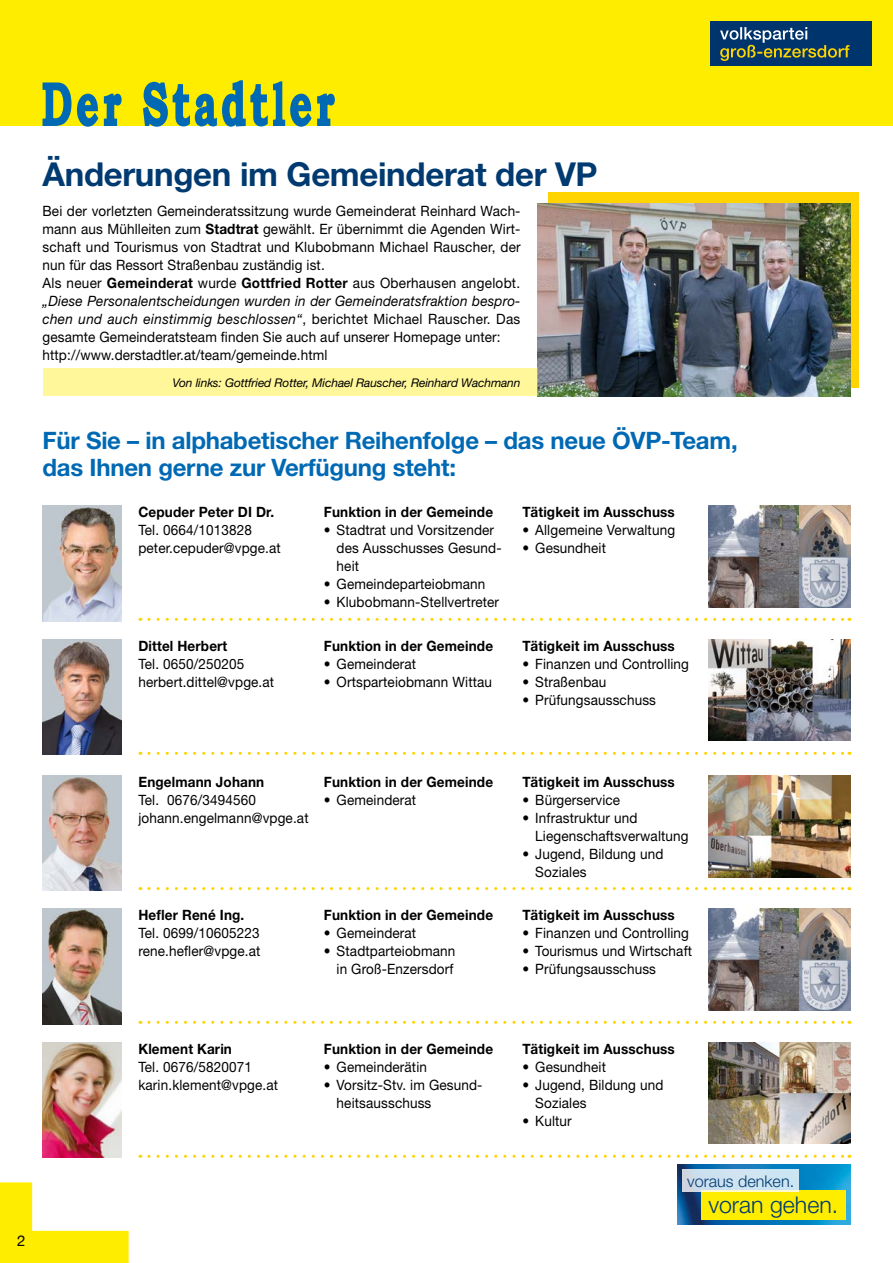
<style>
.page{position:relative;width:893px;height:1263px;background:#fff}
.page>*{position:absolute;margin:0;border:0;box-sizing:border-box;transform-origin:0 0}
.t1{font:700 33px "Helvetica Neue LT Std";letter-spacing:-.01em;color:#003a70}
.t2{font:700 24px/27px "Helvetica Neue LT Std";letter-spacing:-.01em;color:#0069b4}
.t3{font:300 23.1px "Helvetica Neue";color:#003a70}
.t4{font:300 16.2px "Helvetica Neue";color:#003a70}
.t5{font:15px "Helvetica Neue";color:#000}
.t6{font:14.25px/18px "Helvetica Neue LT Std";letter-spacing:.01em;color:#000;scale:.95 1}
.t7{font:700 14.25px "Helvetica Neue LT Std";letter-spacing:.01em;color:#000;scale:.95 1}
.t8{font:italic 12px "Helvetica Neue LT Std";letter-spacing:-.01em;color:#000}
.s1{font-weight:700}
.s2{font-style:italic}
</style>
<div class="page">
<div style="left:0;top:0;width:893px;height:126px;background:#ffed00"></div>
<svg style="left:0;top:1182px;width:129px;height:81px"></svg>
<svg style="left:43px;top:82px;width:28px;height:44px"></svg>
<svg style="left:104px;top:94px;width:18px;height:32px"></svg>
<svg style="left:77px;top:94px;width:21px;height:33px"></svg>
<svg style="left:143px;top:80px;width:192px;height:47px"></svg>
<div style="left:710px;top:21px;width:162px;height:44px;background:#00346d"></div>
<svg style="left:720px;top:27px;width:129px;height:34px"></svg>
<img style="left:678px;top:1165px;width:172px;height:59px">
<div style="left:701px;top:1190px;width:145px;height:29px;background:#ffed00"></div>
<div style="left:682px;top:1169px;width:117px;height:23px;background:linear-gradient(to right,#cedbe8,#cde8f5)"></div>
<img style="left:709px;top:506px;width:142px;height:101px">
<img style="left:709px;top:909px;width:142px;height:101px">
<img style="left:709px;top:639px;width:142px;height:102px">
<img style="left:709px;top:1042px;width:142px;height:102px">
<img style="left:709px;top:775px;width:142px;height:102px">
<img style="left:43px;top:506px;width:78px;height:115px">
<img style="left:43px;top:909px;width:78px;height:115px">
<img style="left:43px;top:639px;width:78px;height:116px">
<img style="left:43px;top:1042px;width:78px;height:116px">
<img style="left:43px;top:775px;width:78px;height:116px">
<svg style="left:149px;top:618px;width:701px;height:3px"></svg>
<svg style="left:149px;top:1021px;width:701px;height:3px"></svg>
<svg style="left:149px;top:752px;width:701px;height:3px"></svg>
<svg style="left:149px;top:1155px;width:701px;height:3px"></svg>
<svg style="left:149px;top:887px;width:701px;height:3px"></svg>
<div style="left:549px;top:192px;width:310px;height:196px;background:#ffd400"></div>
<img style="left:537px;top:204px;width:313px;height:192px">
<div style="left:43px;top:368px;width:494px;height:28px;background:#fff79a"></div>
<h1 class="t1" style="left:43px;top:153px;width:556px">Änderungen im Gemeinderat der VP</h1>
<p class="t6" style="left:43px;top:202px;width:505px">Bei der vorletzten Gemeinderatssitzung wurde Gemeinderat Reinhard Wach&shy;mann aus Mühlleiten zum <span class="s1">Stadtrat</span> gewählt. Er übernimmt die Agenden Wirt&shy;schaft und Tourismus von Stadtrat und Klubobmann Michael Rauscher, der nun für das Ressort Straßenbau zuständig ist.<br>Als neuer <span class="s1">Gemeinderat</span> wurde <span class="s1">Gottfried Rotter</span> aus Oberhausen angelobt. <span class="s2">„Diese Personalentscheidungen wurden in der Gemeinderatsfraktion bespro&shy;chen und auch einstimmig beschlossen“</span>, berichtet Michael Rauscher. Das gesamte Gemeinderatsteam finden Sie auch auf unserer Homepage unter: http://www.derstadtler.at/team/gemeinde.html</p>
<p class="t8" style="left:172px;top:376px;width:350px">Von links: Gottfried Rotter, Michael Rauscher, Reinhard Wachmann</p>
<h2 class="t2" style="left:43px;top:426px;width:697px">Für Sie – in alphabetischer Reihenfolge – das neue ÖVP-Team, das Ihnen gerne zur Verfügung steht:</h2>
<p class="t7" style="left:138px;top:503px;width:144px">Cepuder Peter DI Dr.</p>
<p class="t6" style="left:138px;top:521px;width:151px">Tel. 0664/1013828 peter.cepuder@vpge.at</p>
<p class="t7" style="left:324px;top:503px;width:180px">Funktion in der Gemeinde</p>
<p class="t6" style="left:337px;top:521px;width:175px;text-indent:-13px">• Stadtrat und Vorsitzender des Ausschusses Gesund&shy;heit</p>
<p class="t6" style="left:324px;top:575px;width:172px">• Gemeindeparteiobmann</p>
<p class="t6" style="left:324px;top:593px;width:186px">• Klubobmann-Stellvertreter</p>
<p class="t7" style="left:522px;top:503px;width:162px">Tätigkeit im Ausschuss</p>
<p class="t6" style="left:522px;top:521px;width:162px">• Allgemeine Verwaltung</p>
<p class="t6" style="left:522px;top:539px;width:89px">• Gesundheit</p>
<p class="t7" style="left:138px;top:637px;width:95px">Dittel Herbert</p>
<p class="t6" style="left:138px;top:654px;width:144px">Tel. 0650/250205 herbert.dittel@vpge.at</p>
<p class="t7" style="left:324px;top:637px;width:180px">Funktion in der Gemeinde</p>
<p class="t6" style="left:324px;top:654px;width:99px">• Gemeinderat</p>
<p class="t6" style="left:324px;top:672px;width:179px">• Ortsparteiobmann Wittau</p>
<p class="t7" style="left:522px;top:637px;width:162px">Tätigkeit im Ausschuss</p>
<p class="t6" style="left:522px;top:654px;width:177px">• Finanzen und Controlling</p>
<p class="t6" style="left:522px;top:672px;width:90px">• Straßenbau</p>
<p class="t6" style="left:522px;top:690px;width:142px">• Prüfungsausschuss</p>
<p class="t5" style="left:17px;top:1228px;width:10px">2</p>
<p class="t7" style="left:138px;top:773px;width:134px">Engelmann Johann</p>
<p class="t6" style="left:138px;top:790px;width:181px">Tel. 0676/3494560 johann.engelmann@vpge.at</p>
<p class="t7" style="left:324px;top:773px;width:180px">Funktion in der Gemeinde</p>
<p class="t6" style="left:324px;top:790px;width:99px">• Gemeinderat</p>
<p class="t7" style="left:138px;top:906px;width:113px">Hefler René Ing.</p>
<p class="t6" style="left:138px;top:924px;width:130px">Tel. 0699/10605223 rene.hefler@vpge.at</p>
<p class="t7" style="left:138px;top:1040px;width:100px">Klement Karin</p>
<p class="t6" style="left:138px;top:1057px;width:149px">Tel. 0676/5820071 karin.klement@vpge.at</p>
<p class="t7" style="left:324px;top:906px;width:180px">Funktion in der Gemeinde</p>
<p class="t6" style="left:324px;top:924px;width:99px">• Gemeinderat</p>
<p class="t6" style="left:324px;top:942px;width:140px;text-align:right">• Stadtparteiobmann in Groß-Enzersdorf</p>
<p class="t7" style="left:324px;top:1040px;width:180px">Funktion in der Gemeinde</p>
<p class="t6" style="left:324px;top:1057px;width:110px">• Gemeinderätin</p>
<p class="t6" style="left:337px;top:1075px;width:155px;text-indent:-13px">• Vorsitz-Stv. im Gesund&shy;heitsausschuss</p>
<p class="t7" style="left:522px;top:773px;width:162px">Tätigkeit im Ausschuss</p>
<p class="t6" style="left:522px;top:790px;width:104px">• Bürgerservice</p>
<p class="t6" style="left:535px;top:808px;width:163px;text-indent:-13px">• Infrastruktur und<br>Liegenschaftsverwaltung</p>
<p class="t6" style="left:535px;top:844px;width:136px;text-indent:-13px">• Jugend, Bildung und<br>Soziales</p>
<p class="t7" style="left:522px;top:906px;width:162px">Tätigkeit im Ausschuss</p>
<p class="t6" style="left:522px;top:924px;width:177px">• Finanzen und Controlling</p>
<p class="t6" style="left:522px;top:942px;width:180px">• Tourismus und Wirtschaft</p>
<p class="t6" style="left:522px;top:960px;width:142px">• Prüfungsausschuss</p>
<p class="t7" style="left:522px;top:1040px;width:162px">Tätigkeit im Ausschuss</p>
<p class="t6" style="left:522px;top:1057px;width:89px">• Gesundheit</p>
<p class="t6" style="left:535px;top:1075px;width:136px;text-indent:-13px">• Jugend, Bildung und<br>Soziales</p>
<p class="t6" style="left:522px;top:1111px;width:53px">• Kultur</p>
<p class="t4" style="left:687px;top:1171px;width:108px">voraus denken.</p>
<h3 class="t3" style="left:708px;top:1191px;width:131px">voran gehen.</h3>
</div>
